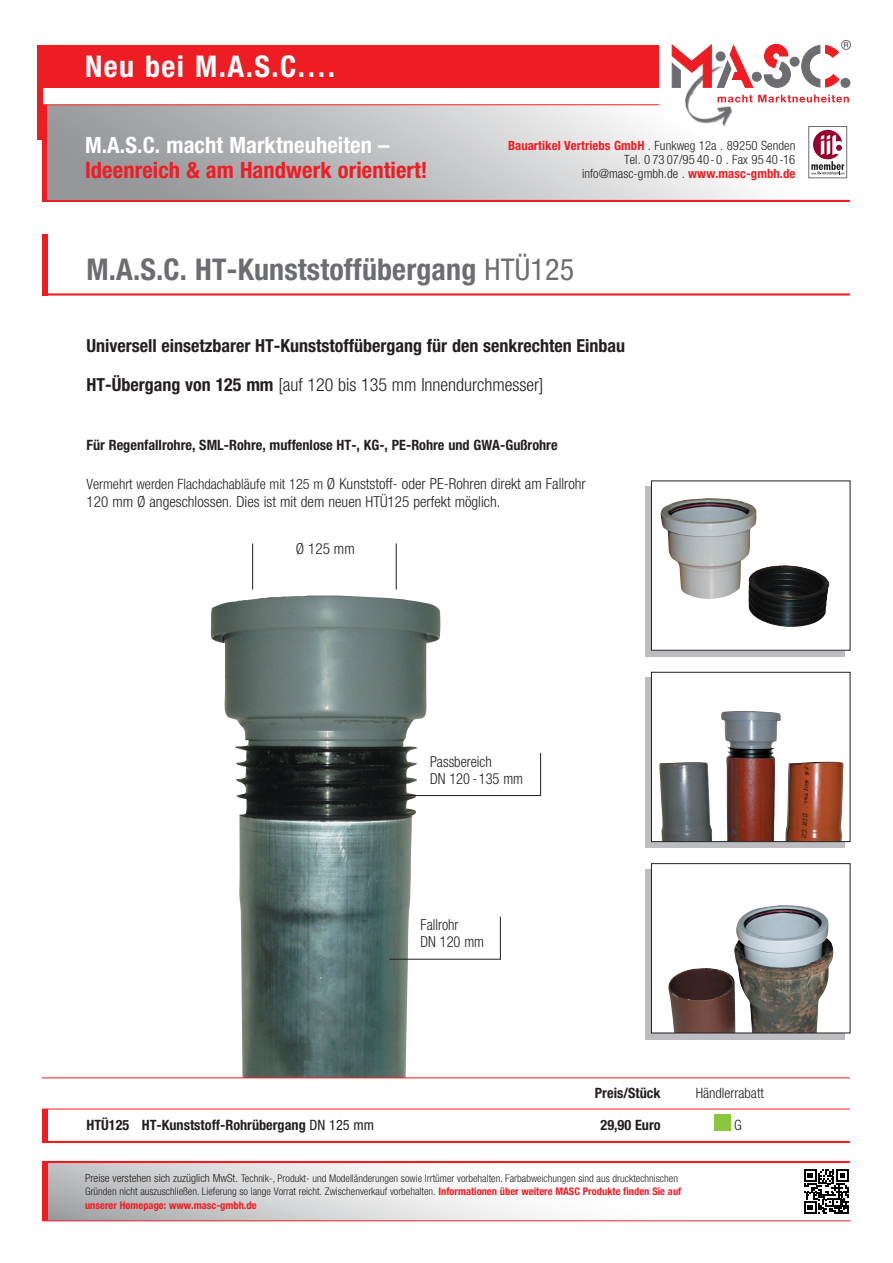
<style>
.page{position:relative;width:893px;height:1263px;background:#fff}
.page>*{position:absolute;margin:0;border:0;box-sizing:border-box;transform-origin:0 0}
.Artikelbezeich{font:700 condensed 30px "Helvetica Neue";letter-spacing:.005em;color:#6c6d70}
.t1{font:700 condensed 30px "Helvetica Neue";letter-spacing:.05em;color:#fff}
.t2{font:700 condensed 22.5px "Helvetica Neue";letter-spacing:.005em;color:#ee1d23}
.t3{font:700 condensed 22.5px "Helvetica Neue";letter-spacing:.005em;color:#fff}
.Fließtext{font:700 condensed 18px "Helvetica Neue";color:#231f20}
.Fließtext-2{font:300 condensed 18px "Helvetica Neue";color:#231f20}
.Fließtext-3{font:300 condensed 15.15px "Helvetica Neue";color:#231f20}
.Fließtext-4{font:300 condensed 15.15px "Helvetica Neue";color:#231f20;scale:.95 1}
.Artikelnummer{font:300 condensed 15.15px "Helvetica Neue";color:#231f20}
.Fließtext-5{font:700 condensed 14.25px "Helvetica Neue";color:#231f20}
.Fremdsprachen{font:700 condensed 14.25px "Helvetica Neue";color:#231f20}
.Fremdsprachen-2{font:300 condensed 14.25px "Helvetica Neue";color:#231f20}
.t4{font:300 condensed 12.75px "Helvetica Neue";letter-spacing:.005em;color:#231f20}
.t5{font:700 condensed 12.75px "Helvetica Neue";letter-spacing:.005em;color:#ee1d23}
.t6{font:300 condensed 10.5px "Helvetica Neue";color:#231f20}
.t7{font:700 condensed 10.5px "Helvetica Neue";color:#ee1d23}
.s1{font-weight:300;color:#231f20}
.s2{font-weight:700;color:#ee1d23}
.s3{font-weight:400}
.s4{font-weight:700}
.s5{font-size:14.25px}
.s6{font-size:11.25px}
</style>
<div class="page">
<div style="left:714px;top:1115px;width:16px;height:16px;background:#8bc63e"></div>
<div style="left:42px;top:234px;width:5px;height:62px;background:#ee1d23"></div>
<div style="left:42px;top:1109px;width:5px;height:33px;background:#ee1d23"></div>
<hr style="left:42px;top:293px;width:808px;height:3px;background:#ee1d23">
<hr style="left:42px;top:1141px;width:808px;height:2px;background:#ee1d23">
<hr style="left:42px;top:1109px;width:808px;height:1px;background:#ee1d23">
<div style="left:645px;top:486px;width:199px;height:171px;background:#bcbdc0"></div>
<div style="left:645px;top:678px;width:199px;height:170px;background:#bcbdc0"></div>
<div style="left:651px;top:481px;width:199px;height:169px;background:#fff"></div>
<img style="left:660px;top:498px;width:170px;height:129px">
<div style="left:651px;top:480px;width:199px;height:171px;border:1px solid #231f20"></div>
<div style="left:651px;top:672px;width:199px;height:170px;background:#fff"></div>
<img style="left:659px;top:711px;width:185px;height:129px">
<div style="left:651px;top:672px;width:199px;height:170px;border:1px solid #231f20"></div>
<div style="left:645px;top:869px;width:199px;height:170px;background:#bcbdc0"></div>
<div style="left:651px;top:864px;width:199px;height:169px;background:#fff"></div>
<img style="left:668px;top:905px;width:166px;height:126px">
<div style="left:651px;top:863px;width:199px;height:170px;border:1px solid #231f20"></div>
<hr style="left:42px;top:200px;width:808px;height:2px;background:#ee1d23">
<svg style="left:47px;top:1163px;width:804px;height:58px"></svg>
<hr style="left:43px;top:1220px;width:807px;height:1px;background:#ee1d23">
<div style="left:42px;top:1162px;width:5px;height:59px;background:#ee1d23"></div>
<hr style="left:42px;top:1161px;width:808px;height:2px;background:#ee1d23">
<svg style="left:802px;top:1167px;width:48px;height:49px"></svg>
<svg style="left:804px;top:1169px;width:44px;height:45px"></svg>
<div style="left:44px;top:105px;width:806px;height:94px;background:linear-gradient(to right,#8f9194,#fff)"></div>
<div style="left:37px;top:45px;width:6px;height:94px;background:#ee1d23"></div>
<div style="left:43px;top:45px;width:616px;height:43px;background:#ee1d23"></div>
<div style="left:42px;top:105px;width:5px;height:95px;background:#ee1d23"></div>
<hr style="left:43px;top:104px;width:616px;height:1px;background:#ee1d23">
<img style="left:677px;top:88px;width:62px;height:43px">
<svg style="left:672px;top:45px;width:81px;height:43px"></svg>
<div style="left:716px;top:52px;width:9px;height:9px;background:#6c6d70;border-radius:50%"></div>
<div style="left:716px;top:52px;width:9px;height:9px;border:1px solid #6c6d70;border-radius:50%"></div>
<div style="left:752px;top:72px;width:9px;height:9px;background:#6c6d70;border-radius:50%"></div>
<div style="left:752px;top:72px;width:9px;height:9px;border:1px solid #6c6d70;border-radius:50%"></div>
<div style="left:790px;top:57px;width:9px;height:9px;background:#6c6d70;border-radius:50%"></div>
<div style="left:790px;top:57px;width:9px;height:9px;border:1px solid #6c6d70;border-radius:50%"></div>
<svg style="left:764px;top:44px;width:27px;height:44px"></svg>
<div style="left:841px;top:78px;width:9px;height:9px;border:1px solid #6c6d70;border-radius:50%"></div>
<svg style="left:717px;top:95px;width:132px;height:8px"></svg>
<svg style="left:801px;top:42px;width:47px;height:45px"></svg>
<div style="left:841px;top:40px;width:9px;height:10px;border:1px solid #6c6d70;border-radius:50%"></div>
<svg style="left:811px;top:130px;width:33px;height:45px"></svg>
<div style="left:808px;top:126px;width:39px;height:52px;border:1px solid #6c6d70"></div>
<img style="left:210px;top:596px;width:207px;height:481px">
<hr style="left:252px;top:543px;width:1px;height:47px;background:#231f20">
<hr style="left:396px;top:543px;width:1px;height:47px;background:#231f20">
<hr style="left:389px;top:795px;width:152px;height:1px;background:#231f20">
<hr style="left:540px;top:753px;width:1px;height:43px;background:#231f20">
<hr style="left:389px;top:959px;width:112px;height:1px;background:#231f20">
<hr style="left:500px;top:916px;width:1px;height:44px;background:#231f20">
<hr style="left:42px;top:1077px;width:808px;height:1px;background:#ee1d23">
<p class="t1" style="left:85px;top:48px;width:253px">Neu bei M.A.S.C.…</p>
<p class="t3" style="left:85px;top:131px;width:306px">M.A.S.C. macht Marktneuheiten –</p>
<p class="t2" style="left:85px;top:156px;width:344px">Ideenreich &amp; am Handwerk orientiert!</p>
<p class="t5" style="left:508px;top:137px;width:289px">Bauartikel Vertriebs GmbH <span class="s1">. Funkweg 12a . 89250 Senden</span></p>
<p class="t4" style="left:624px;top:152px;width:173px">Tel. 0 73 07/95 40-0 . Fax 95 40-16</p>
<p class="t4" style="left:582px;top:166px;width:215px">info@masc-gmbh.de . <span class="s2">www.masc-gmbh.de</span></p>
<p class="Artikelbezeich" style="left:87px;top:251px;width:489px">M.A.S.C. HT-Kunststoffübergang <span class="s3">HTÜ125</span></p>
<p class="Fließtext" style="left:87px;top:335px;width:540px">Universell einsetzbarer HT-Kunststoffübergang für den senkrechten Einbau</p>
<p class="Fließtext-2" style="left:87px;top:375px;width:459px"><span class="s4">HT-Übergang von 125 mm</span> [auf 120 bis 135 mm Innendurchmesser]</p>
<p class="Fließtext-5" style="left:87px;top:436px;width:473px">Für Regenfallrohre, SML-Rohre, muffenlose HT-, KG-, PE-Rohre und GWA-Gußrohre</p>
<p class="Fließtext-3" style="left:87px;top:475px;width:501px"><span class="s5">Vermehrt werden Flachdachabläufe mit 125 m</span> Ø Kunststoff- oder PE-Rohren direkt am Fallrohr</p>
<p class="Fließtext-3" style="left:87px;top:493px;width:415px">120 mm Ø angeschlossen. Dies ist mit dem neuen HTÜ125 perfekt möglich.</p>
<p class="Artikelnummer" style="left:296px;top:540px;width:60px">Ø 125 mm</p>
<p class="Fließtext-4" style="left:430px;top:753px;width:66px">Passbereich</p>
<p class="Fließtext-4" style="left:430px;top:770px;width:99px">DN 120 - 135 mm</p>
<p class="Fließtext-4" style="left:421px;top:916px;width:42px">Fallrohr</p>
<p class="Fließtext-4" style="left:421px;top:933px;width:68px">DN 120 mm</p>
<p class="Fremdsprachen" style="left:595px;top:1084px;width:67px">Preis/Stück</p>
<p class="Fremdsprachen-2" style="left:696px;top:1085px;width:70px">Händlerrabatt</p>
<p class="Fremdsprachen" style="left:87px;top:1116px;width:289px">HTÜ125 HT-Kunststoff-Rohrübergang <span class="s3">DN 125 mm</span></p>
<p class="Fremdsprachen" style="left:600px;top:1116px;width:62px">29,90 Euro</p>
<p class="Fremdsprachen-2" style="left:734px;top:1116px;width:9px">G</p>
<p class="t6" style="left:85px;top:1172px;width:594px"><span class="s6">Preise verstehen sich zuzüglich MwSt.</span> Technik-, Produkt- und Modelländerungen sowie Irrtümer vorbehalten. Farbabweichungen sind aus drucktechnischen</p>
<p class="t6" style="left:85px;top:1185px;width:598px">Gründen nicht auszuschließen. Lieferung so lange Vorrat reicht. Zwischenverkauf vorbehalten. <span class="s2">Informationen über weitere MASC Produkte finden Sie auf</span></p>
<p class="t7" style="left:85px;top:1198px;width:173px">unserer Homepage: www.masc-gmbh.de</p>
</div>
